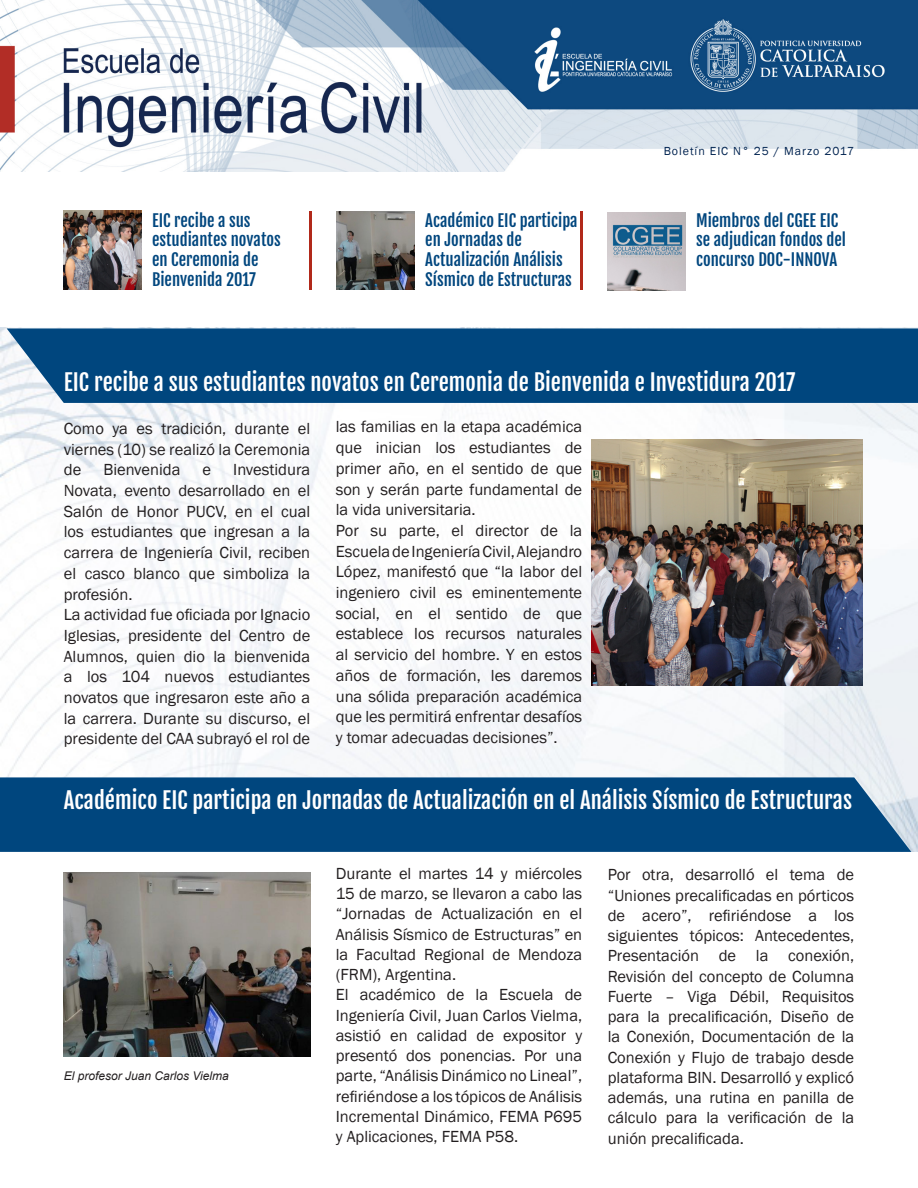
<style>
.page{position:relative;width:918px;height:1188px;background:#fff}
.page>*{position:absolute;margin:0;border:0;box-sizing:border-box;transform-origin:0 0}
.título{font:22.5px "Fjalla One";color:#fff}
.párrafo{font:16.5px/20.7px "Franklin Gothic";color:#231f20;text-align:justify}
.subtítulo{font:16.5px/19.8px "Fjalla One";color:#00467e}
.pie_imagen{font:italic 12px "Arial";color:#231f20}
.fecha_boletin{font:12px "Franklin Gothic";letter-spacing:.08em;color:#002350}
</style>
<div class="page">
<img style="left:1px;top:327px;width:916px;height:525px">
<div style="left:0;top:777px;width:911px;height:75px;background:#00467e"></div>
<img style="left:0;top:0;width:918px;height:171px">
<div style="left:7px;top:328px;width:911px;height:75px;background:#00467e"></div>
<img style="left:591px;top:440px;width:271px;height:245px">
<img style="left:64px;top:211px;width:78px;height:78px">
<img style="left:337px;top:211px;width:78px;height:78px">
<img style="left:608px;top:213px;width:78px;height:78px">
<img style="left:64px;top:873px;width:246px;height:183px">
<hr style="left:309px;top:211px;width:2px;height:78px;background:#b1291a">
<hr style="left:580px;top:211px;width:2px;height:78px;background:#b1291a">
<p class="fecha_boletin" style="left:664px;top:144px;width:192px">Boletín EIC N° 25 / Marzo 2017</p>
<p class="subtítulo" style="left:152px;top:210px;width:130px">EIC recibe a sus estudiantes novatos en Ceremonia de<br>Bienvenida 2017</p>
<p class="subtítulo" style="left:425px;top:210px;width:154px">Académico EIC participa en Jornadas de<br>Actualización Análisis<br>Sísmico de Estructuras</p>
<p class="subtítulo" style="left:696px;top:210px;width:152px">Miembros del CGEE EIC se adjudican fondos del concurso DOC-INNOVA</p>
<p class="título" style="left:64px;top:368px;width:733px">EIC recibe a sus estudiantes novatos en Ceremonia de Bienvenida e Investidura 2017</p>
<p class="párrafo" style="left:64px;top:418px;width:248px">Como ya es tradición, durante el viernes (10) se realizó la Ceremonia de</p>
<p class="párrafo" style="left:336px;top:417px;width:248px">las familias en la etapa académica que inician los estudiantes de primer año, en el sentido de que son y serán parte fundamental de la vida universitaria.</p>
<p class="párrafo" style="left:336px;top:521px;width:248px">Por su parte, el director de la Escuela de Ingeniería Civil, Alejandro López, manifestó que “la labor del ingeniero civil es eminentemente social, en el sentido de que establece los recursos naturales al servicio del hombre. Y en estos años de formación, les daremos una sólida preparación académica que les permitirá enfrentar desafíos y tomar adecuadas decisiones”.</p>
<p class="párrafo" style="left:64px;top:460px;width:248px;text-indent:169px">Investidura Novata, evento desarrollado en el Salón de Honor PUCV, en el cual los estudiantes que ingresan a la carrera de Ingeniería Civil, reciben el casco blanco que simboliza la profesión.</p>
<p class="párrafo" style="left:64px;top:605px;width:248px">La actividad fue oficiada por Ignacio Iglesias, presidente del Centro de Alumnos, quien dio la bienvenida a los 104 nuevos estudiantes novatos que ingresaron este año a la carrera. Durante su discurso, el presidente del CAA subrayó el rol de</p>
<p class="párrafo" style="left:103px;top:460px;width:79px">Bienvenida</p>
<p class="párrafo" style="left:203px;top:460px;width:10px">e</p>
<p class="título" style="left:64px;top:786px;width:790px">Académico EIC participa en Jornadas de Actualización en el Análisis Sísmico de Estructuras</p>
<p class="pie_imagen" style="left:64px;top:1068px;width:167px">El profesor Juan Carlos Vielma</p>
<p class="párrafo" style="left:336px;top:864px;width:248px;line-height:20.2px">Durante el martes 14 y miércoles 15 de marzo, se llevaron a cabo las “Jornadas de Actualización en el Análisis Sísmico de Estructuras” en la Facultad Regional de Mendoza (FRM), Argentina.</p>
<p class="párrafo" style="left:336px;top:985px;width:248px;line-height:20.2px">El académico de la Escuela de Ingeniería Civil, Juan Carlos Vielma, asistió en calidad de expositor y presentó dos ponencias. Por una parte, “Análisis Dinámico no Lineal”, refiriéndose a los tópicos de Análisis Incremental Dinámico, FEMA P695 y Aplicaciones, FEMA P58.</p>
<p class="párrafo" style="left:608px;top:865px;width:248px;line-height:20.2px">Por otra, desarrolló el tema de “Uniones precalificadas en pórticos de acero”, refiriéndose a los siguientes tópicos: Antecedentes, Presentación de la conexión, Revisión del concepto de Columna Fuerte – Viga Débil, Requisitos para la precalificación, Diseño de la Conexión, Documentación de la Conexión y Flujo de trabajo desde plataforma BIN. Desarrolló y explicó además, una rutina en panilla de cálculo para la verificación de la unión precalificada.</p>
</div>
